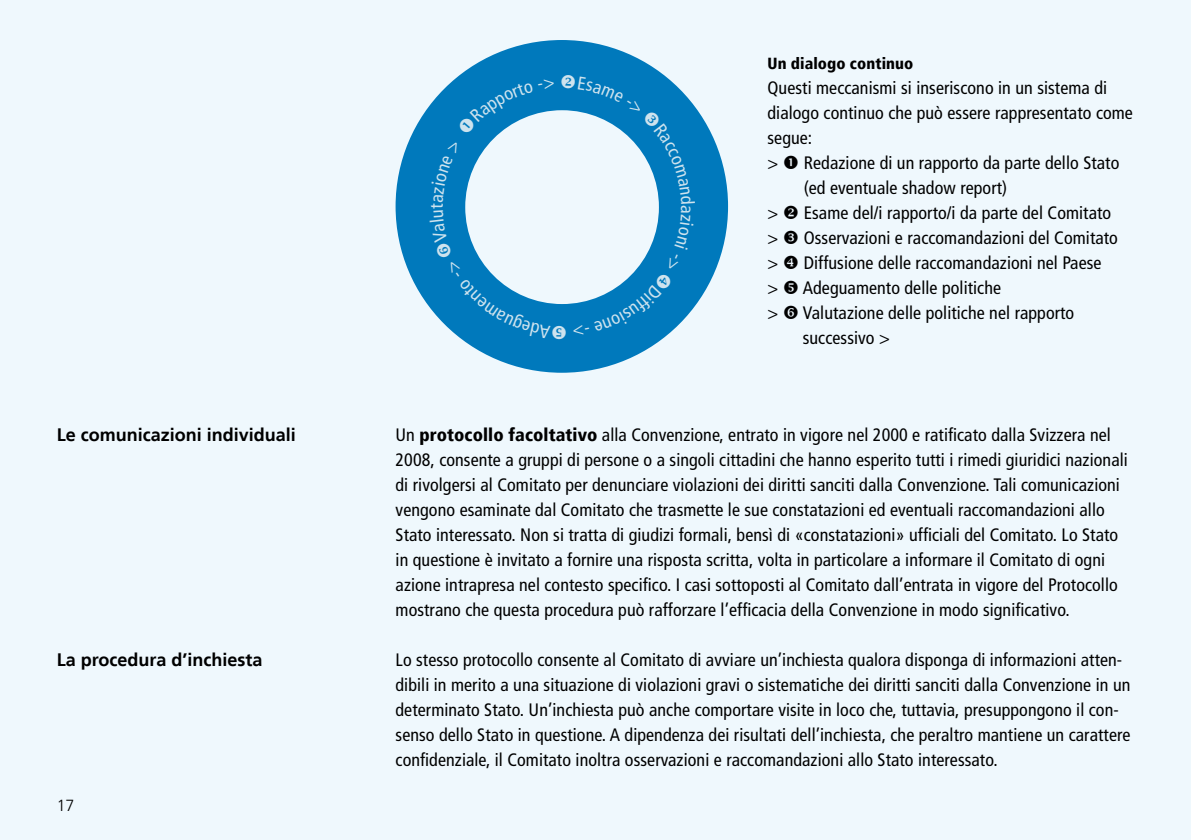
<style>
.page{position:relative;width:1191px;height:840px;background:#fff}
.page>*{position:absolute;margin:0;border:0;box-sizing:border-box;transform-origin:0 0}
.t1{font:condensed 18px/25px "Frutiger LT";letter-spacing:.005em;color:#000}
.t2{font:700 18px "Frutiger LT";color:#000}
.t3{font:900 condensed 16px "Frutiger LT";letter-spacing:.005em;color:#000}
.t4{font:300 16px "Frutiger LT";color:#000}
.s1{font-weight:900}
</style>
<div class="page">
<div style="left:0;top:0;width:1191px;height:839px;background:#eff8fd"></div>
<div style="left:395px;top:40px;width:333px;height:332px;background:#0079bc;border-radius:50%"></div>
<svg style="left:430px;top:74px;width:265px;height:266px"></svg>
<p class="t2" style="left:57px;top:424px;width:241px">Le comunicazioni individuali</p>
<p class="t2" style="left:57px;top:649px;width:207px">La procedura d’inchiesta</p>
<p class="t4" style="left:57px;top:796px;width:19px">17</p>
<p class="t3" style="left:767px;top:54px;width:147px">Un dialogo continuo</p>
<p class="t1" style="left:767px;top:75px;width:341px">Questi meccanismi si inseriscono in un sistema di</p>
<p class="t1" style="left:767px;top:100px;width:367px">dialogo continuo che può essere rappresentato come</p>
<p class="t1" style="left:767px;top:125px;width:46px">segue:</p>
<p class="t1" style="left:767px;top:150px;width:353px">&gt; Redazione di un rapporto da parte dello Stato</p>
<p class="t1" style="left:803px;top:175px;width:205px">(ed eventuale shadow report)</p>
<p class="t1" style="left:767px;top:200px;width:345px">&gt; ❖ Esame del/i rapporto/i da parte del Comitato</p>
<p class="t1" style="left:767px;top:225px;width:352px">&gt; Osservazioni e raccomandazioni del Comitato</p>
<p class="t1" style="left:767px;top:250px;width:335px">&gt; Diffusione delle raccomandazioni nel Paese</p>
<p class="t1" style="left:767px;top:275px;width:235px">&gt; Adeguamento delle politiche</p>
<p class="t1" style="left:767px;top:300px;width:308px">&gt; Valutazione delle politiche nel rapporto</p>
<p class="t1" style="left:802px;top:325px;width:89px">successivo &gt;</p>
<p class="t1" style="left:395px;top:422px;width:734px">Un <span class="s1">protocollo facoltativo</span> alla Convenzione, entrato in vigore nel 2000 e ratificato dalla Svizzera nel 2008, consente a gruppi di persone o a singoli cittadini che hanno esperito tutti i rimedi giuridici nazionali di rivolgersi al Comitato per denunciare violazioni dei diritti sanciti dalla Convenzione. Tali comunicazioni vengono esaminate dal Comitato che trasmette le sue constatazioni ed eventuali raccomandazioni allo Stato interessato. Non si tratta di giudizi formali, bensì di «constatazioni» ufficiali del Comitato. Lo Stato in questione è invitato a fornire una risposta scritta, volta in particolare a informare il Comitato di ogni azione intrapresa nel contesto specifico. I casi sottoposti al Comitato dall’entrata in vigore del Protocollo mostrano che questa procedura può rafforzare l’efficacia della Convenzione in modo significativo.</p>
<p class="t1" style="left:395px;top:647px;width:736px">Lo stesso protocollo consente al Comitato di avviare un’inchiesta qualora disponga di informazioni atten&shy;dibili in merito a una situazione di violazioni gravi o sistematiche dei diritti sanciti dalla Convenzione in un determinato Stato. Un’inchiesta può anche comportare visite in loco che, tuttavia, presuppongono il con&shy;senso dello Stato in questione. A dipendenza dei risultati dell’inchiesta, che peraltro mantiene un carattere confidenziale, il Comitato inoltra osservazioni e raccomandazioni allo Stato interessato.</p>
</div>
